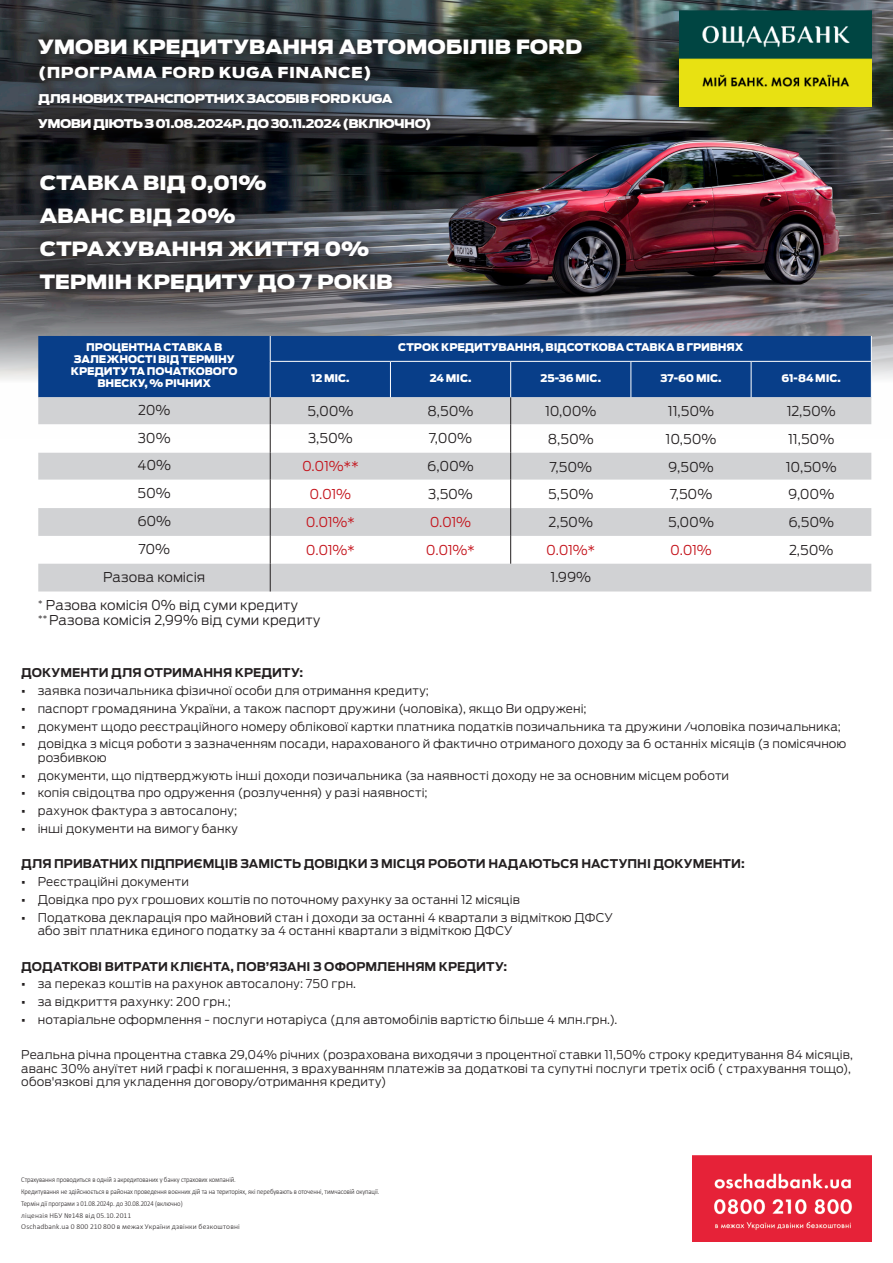
<style>
.page{position:relative;width:893px;height:1263px;background:#fff}
.page>*{position:absolute;margin:0;border:0;box-sizing:border-box;transform-origin:0 0}
.t1{font:900 19.5px "Ford Antenna";letter-spacing:-.01em;color:#fff;scale:1.09 1}
.t2{font:900 15px "Ford Antenna";letter-spacing:.03em;color:#fff;scale:1.09 1}
.t3{font:300 13.5px "Ford Antenna";letter-spacing:-.005em;color:#231f20}
.t4{font:300 13.5px "Ford Antenna";letter-spacing:-.03em;color:#c4121a}
.t5{font:300 12px/13.5px "Ford Antenna";letter-spacing:.01em;color:#231f20}
.t6{font:700 12px "Ford Antenna";color:#231f20}
.t7{font:900 12px "Ford Antenna";letter-spacing:-.045em;color:#fff;scale:1.09 1}
.t8{font:900 10.5px/12px "Ford Antenna";letter-spacing:-.015em;color:#fff;text-align:center}
.t9{font:300 7.5px "Calibri";letter-spacing:-.01em;color:#231f20;scale:.88 1}
.t10{font:300 7.5px "Calibri";letter-spacing:.025em;color:#231f20}
.s1{font-weight:700}
</style>
<div class="page">
<img style="left:0;top:0;width:893px;height:424px">
<div style="left:16px;top:15px;width:588px;height:137px;background:#231f20;opacity:.75"></div>
<div style="left:18px;top:151px;width:397px;height:164px;background:#231f20;opacity:.75"></div>
<div style="left:38px;top:336px;width:833px;height:61px;background:#083e89"></div>
<svg style="left:38px;top:397px;width:833px;height:194px;fill:#d1d2d4"></svg>
<svg style="left:270px;top:336px;width:1px;height:25px"></svg>
<svg style="left:871px;top:336px;width:1px;height:25px"></svg>
<hr style="left:270px;top:361px;width:120px;height:1px;background:#fff">
<hr style="left:270px;top:362px;width:1px;height:35px;background:#fff">
<hr style="left:390px;top:361px;width:121px;height:1px;background:#fff">
<hr style="left:390px;top:362px;width:1px;height:35px;background:#fff">
<hr style="left:511px;top:361px;width:120px;height:1px;background:#fff">
<hr style="left:510px;top:362px;width:1px;height:35px;background:#fff">
<hr style="left:631px;top:361px;width:120px;height:1px;background:#fff">
<hr style="left:630px;top:362px;width:1px;height:35px;background:#fff">
<hr style="left:751px;top:361px;width:121px;height:1px;background:#fff">
<hr style="left:751px;top:362px;width:1px;height:35px;background:#fff">
<hr style="left:871px;top:362px;width:1px;height:35px;background:#fff">
<svg style="left:510px;top:397px;width:1px;height:167px"></svg>
<svg style="left:270px;top:397px;width:1px;height:194px"></svg>
<img style="left:679px;top:10px;width:193px;height:96px">
<img style="left:692px;top:1155px;width:180px;height:87px">
<p class="t1" style="left:38px;top:29px;width:501px">УМОВИ КРЕДИТУВАННЯ АВТОМОБІЛІВ FORD</p>
<p class="t2" style="left:38px;top:59px;width:307px">(ПРОГРАМА FORD KUGA FINANCE)</p>
<p class="t7" style="left:38px;top:87px;width:327px">ДЛЯ НОВИХ ТРАНСПОРТНИХ ЗАСОБІВ FORD KUGA</p>
<p class="t7" style="left:38px;top:112px;width:362px">УМОВИ ДІЮТЬ З 01.08.2024Р. ДО 30.11.2024 (ВКЛЮЧНО)</p>
<p class="t1" style="left:40px;top:165px;width:210px">СТАВКА ВІД 0,01%</p>
<p class="t1" style="left:40px;top:198px;width:181px">АВАНС ВІД 20%</p>
<p class="t1" style="left:40px;top:231px;width:304px">СТРАХУВАННЯ ЖИТТЯ 0%</p>
<p class="t1" style="left:40px;top:264px;width:325px">ТЕРМІН КРЕДИТУ ДО 7 РОКІВ</p>
<p class="t8" style="left:71px;top:340px;width:168px">ПРОЦЕНТНА СТАВКА В<br>ЗАЛЕЖНОСТІ ВІД ТЕРМІНУ<br>КРЕДИТУ ТА ПОЧАТКОВОГО<br>ВНЕСКУ, % РІЧНИХ</p>
<p class="t8" style="left:398px;top:340px;width:347px">СТРОК КРЕДИТУВАННЯ, ВІДСОТКОВА СТАВКА В ГРИВНЯХ</p>
<p class="t8" style="left:311px;top:371px;width:40px">12 МІС.</p>
<p class="t8" style="left:430px;top:371px;width:43px">24 МІС.</p>
<p class="t8" style="left:540px;top:371px;width:62px">25-36 МІС.</p>
<p class="t8" style="left:660px;top:371px;width:63px">37-60 МІС.</p>
<p class="t8" style="left:782px;top:371px;width:61px">61-84 МІС.</p>
<p class="t3" style="left:138px;top:399px;width:34px">20%</p>
<p class="t3" style="left:307px;top:399px;width:47px">5,00%</p>
<p class="t3" style="left:428px;top:399px;width:47px">8,50%</p>
<p class="t3" style="left:545px;top:400px;width:53px">10,00%</p>
<p class="t3" style="left:668px;top:400px;width:48px">11,50%</p>
<p class="t3" style="left:787px;top:400px;width:51px">12,50%</p>
<p class="t3" style="left:138px;top:426px;width:34px">30%</p>
<p class="t3" style="left:308px;top:427px;width:46px">3,50%</p>
<p class="t3" style="left:429px;top:427px;width:45px">7,00%</p>
<p class="t3" style="left:548px;top:428px;width:47px">8,50%</p>
<p class="t3" style="left:666px;top:428px;width:52px">10,50%</p>
<p class="t3" style="left:788px;top:428px;width:48px">11,50%</p>
<p class="t3" style="left:137px;top:454px;width:35px">40%</p>
<p class="t4" style="left:302px;top:455px;width:58px">0.01%**</p>
<p class="t3" style="left:427px;top:455px;width:48px">6,00%</p>
<p class="t3" style="left:549px;top:455px;width:44px">7,50%</p>
<p class="t3" style="left:668px;top:455px;width:47px">9,50%</p>
<p class="t3" style="left:786px;top:455px;width:52px">10,50%</p>
<p class="t3" style="left:138px;top:482px;width:35px">50%</p>
<p class="t4" style="left:310px;top:482px;width:43px">0.01%</p>
<p class="t3" style="left:428px;top:482px;width:46px">3,50%</p>
<p class="t3" style="left:548px;top:483px;width:47px">5,50%</p>
<p class="t3" style="left:670px;top:483px;width:44px">7,50%</p>
<p class="t3" style="left:788px;top:483px;width:48px">9,00%</p>
<p class="t3" style="left:137px;top:510px;width:35px">60%</p>
<p class="t4" style="left:306px;top:510px;width:51px">0.01%*</p>
<p class="t4" style="left:430px;top:510px;width:43px">0.01%</p>
<p class="t3" style="left:549px;top:511px;width:46px">2,50%</p>
<p class="t3" style="left:668px;top:511px;width:47px">5,00%</p>
<p class="t3" style="left:788px;top:511px;width:47px">6,50%</p>
<p class="t3" style="left:138px;top:538px;width:33px">70%</p>
<p class="t4" style="left:306px;top:538px;width:51px">0.01%*</p>
<p class="t4" style="left:426px;top:538px;width:51px">0.01%*</p>
<p class="t4" style="left:546px;top:539px;width:51px">0.01%*</p>
<p class="t4" style="left:670px;top:539px;width:43px">0.01%</p>
<p class="t3" style="left:789px;top:539px;width:46px">2,50%</p>
<p class="t3" style="left:103px;top:565px;width:103px">Разова комісія</p>
<p class="t3" style="left:550px;top:566px;width:42px">1.99%</p>
<p class="t3" style="left:38px;top:594px;width:261px"><sup>*</sup> Разова комісія 0% від суми кредиту</p>
<p class="t3" style="left:38px;top:609px;width:284px"><sup>**</sup> Разова комісія 2,99% від суми кредиту</p>
<p class="t6" style="left:21px;top:662px;width:283px">ДОКУМЕНТИ ДЛЯ ОТРИМАННЯ КРЕДИТУ:</p>
<p class="t5" style="left:21px;top:682px;width:409px"><span class="s1">•</span> заявка позичальника фізичної особи для отримання кредиту;</p>
<p class="t5" style="left:21px;top:700px;width:567px"><span class="s1">•</span> паспорт громадянина України, а також паспорт дружини (чоловіка), якщо Ви одружені;</p>
<p class="t5" style="left:21px;top:718px;width:821px"><span class="s1">•</span> документ щодо реєстраційного номеру облікової картки платника податків позичальника та дружини /чоловіка позичальника;</p>
<p class="t5" style="left:38px;top:736px;width:810px;text-indent:-17px"><span class="s1">•</span> довідка з місця роботи з зазначенням посади, нарахованого й фактично отриманого доходу за 6 останніх місяців (з помісячною розбивкою</p>
<p class="t5" style="left:21px;top:767px;width:709px"><span class="s1">•</span> документи, що підтверджують інші доходи позичальника (за наявності доходу не за основним місцем роботи</p>
<p class="t5" style="left:21px;top:785px;width:408px"><span class="s1">•</span> копія свідоцтва про одруження (розлучення) у разі наявності;</p>
<p class="t5" style="left:21px;top:802px;width:217px"><span class="s1">•</span> рахунок фактура з автосалону;</p>
<p class="t5" style="left:21px;top:820px;width:218px"><span class="s1">•</span> інші документи на вимогу банку</p>
<p class="t6" style="left:21px;top:853px;width:725px">ДЛЯ ПРИВАТНИХ ПІДПРИЄМЦІВ ЗАМІСТЬ ДОВІДКИ З МІСЦЯ РОБОТИ НАДАЮТЬСЯ НАСТУПНІ ДОКУМЕНТИ:</p>
<p class="t5" style="left:21px;top:873px;width:169px"><span class="s1">•</span> Реєстраційні документи</p>
<p class="t5" style="left:21px;top:891px;width:500px"><span class="s1">•</span> Довідка про рух грошових коштів по поточному рахунку за останні 12 місяців</p>
<p class="t5" style="left:38px;top:909px;width:576px;text-indent:-17px"><span class="s1">•</span> Податкова декларація про майновий стан і доходи за останні 4 квартали з відміткою ДФСУ або звіт платника єдиного податку за 4 останні квартали з відміткою ДФСУ</p>
<p class="t6" style="left:21px;top:955px;width:488px">ДОДАТКОВІ ВИТРАТИ КЛІЄНТА, ПОВ’ЯЗАНІ З ОФОРМЛЕННЯМ КРЕДИТУ:</p>
<p class="t5" style="left:21px;top:976px;width:336px"><span class="s1">•</span> за переказ коштів на рахунок автосалону: 750 грн.</p>
<p class="t5" style="left:21px;top:993px;width:211px"><span class="s1">•</span> за відкриття рахунку: 200 грн.;</p>
<p class="t5" style="left:21px;top:1011px;width:598px"><span class="s1">•</span> нотаріальне оформлення - послуги нотаріуса (для автомобілів вартістю більше 4 млн.грн.).</p>
<p class="t5" style="left:21px;top:1047px;width:833px">Реальна річна процентна ставка 29,04% річних (розрахована виходячи з процентної ставки 11,50% строку кредитування 84 місяців, аванс 30% ануїтет ний графі к погашення, з врахуванням платежів за додаткові та супутні послуги третіх осіб ( страхування тощо), обов'язкові для укладення договору/отримання кредиту)</p>
<p class="t9" style="left:21px;top:1175px;width:245px">Страхування проводиться в одній з акредитованих у банку страхових компаній.</p>
<p class="t9" style="left:21px;top:1187px;width:409px">Кредитування не здійснюється в районах проведення воєнних дій та на територіях, які перебувають в оточенні, тимчасовій окупації.</p>
<p class="t9" style="left:21px;top:1199px;width:185px">Термін дії програми з 01.08.2024р. до 30.08.2024 (включно)</p>
<p class="t10" style="left:21px;top:1210px;width:112px">ліцензія НБУ №148 від 05.10.2011</p>
<p class="t10" style="left:21px;top:1222px;width:220px">Oschadbank.ua 0 800 210 800 в межах України дзвінки безкоштовні</p>
</div>
